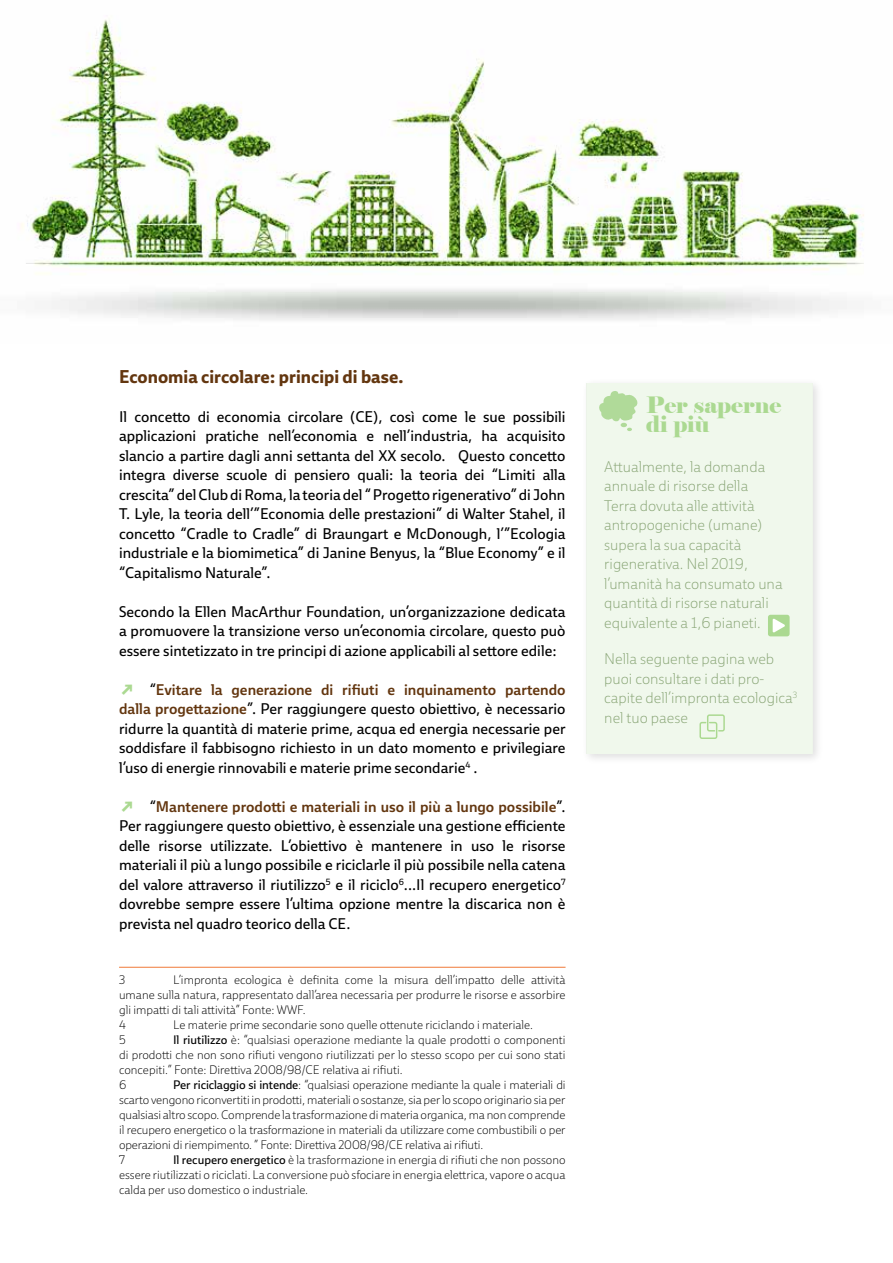
<style>
.page{position:relative;width:893px;height:1263px;background:#fff}
.page>*{position:absolute;margin:0;border:0;box-sizing:border-box;transform-origin:0 0}
.t1{font:22.5px/19.5px "Elephant";color:#abd991}
.t2{font:700 18px "Ebony";color:#63360f}
.t3{font:15px/19.5px "Ebony";color:#000;text-align:justify}
.t4{font:15px/19.5px "Ebony Th";color:#89a576}
.t5{font:15px "Ebony Sb";color:#63360f}
.t6{font:12px/15px "Ebony Th";color:#000}
.s1{font-family:"LEMONMILK";font-weight:700;color:#abd991}
.s2{font-family:"Ebony";color:#000}
.s3{font-family:"Ebony Sb";color:#63360f}
.s4{font-family:"Ebony"}
</style>
<div class="page">
<div style="left:581px;top:378px;width:243px;height:387px;background:#000;opacity:.75"></div>
<div style="left:586px;top:381px;width:227px;height:374px;background:#f0f8ec"></div>
<hr style="left:119px;top:967px;width:447px;height:1px;background:#f07a38">
<svg style="left:699px;top:714px;width:26px;height:25px"></svg>
<div style="left:768px;top:615px;width:22px;height:21px;background:#abd991;border-radius:3px"></div>
<svg style="left:773px;top:618px;width:12px;height:15px"></svg>
<svg style="left:599px;top:391px;width:39px;height:40px"></svg>
<img style="left:21px;top:19px;width:843px;height:301px">
<p class="t2" style="left:119px;top:364px;width:286px">Economia circolare: principi di base.</p>
<p class="t3" style="left:119px;top:407px;width:448px">Il concetto di economia circolare (CE), così come le sue possibili applicazioni pratiche nell’economia e nell’industria, ha acquisito slancio a partire dagli anni settanta del XX secolo. Questo concetto integra diverse scuole di pensiero quali: la teoria dei “Limiti alla crescita” del Club di Roma, la teoria del “ Progetto rigenerativo” di John T. Lyle, la teoria dell’”Economia delle prestazioni” di Walter Stahel, il concetto “Cradle to Cradle” di Braungart e McDonough, l’”Ecologia industriale e la biomimetica” di Janine Benyus, la “Blue Economy” e il “Capitalismo Naturale”.</p>
<p class="t3" style="left:119px;top:602px;width:448px">Secondo la Ellen MacArthur Foundation, un’organizzazione dedicata a promuovere la transizione verso un’economia circolare, questo può essere sintetizzato in tre principi di azione applicabili al settore edile:</p>
<p class="t5" style="left:119px;top:679px;width:448px"><span class="s1">↗</span> <span class="s2">“</span>Evitare la generazione di rifiuti e inquinamento partendo</p>
<p class="t3" style="left:119px;top:699px;width:448px"><span class="s3">dalla progettazione</span>”. Per raggiungere questo obiettivo, è necessario ridurre la quantità di materie prime, acqua ed energia necessarie per soddisfare il fabbisogno richiesto in un dato momento e privilegiare l’uso di energie rinnovabili e materie prime secondarie<sup>4</sup> .</p>
<p class="t5" style="left:119px;top:796px;width:448px"><span class="s1">↗</span> <span class="s2">“</span>Mantenere prodotti e materiali in uso il più a lungo possibile<span class="s2">”.</span></p>
<p class="t3" style="left:119px;top:816px;width:448px">Per raggiungere questo obiettivo, è essenziale una gestione efficiente delle risorse utilizzate. L’obiettivo è mantenere in uso le risorse materiali il più a lungo possibile e riciclarle il più possibile nella catena del valore attraverso il riutilizzo<sup>5</sup> e il riciclo<sup>6</sup>...Il recupero energetico<sup>7 </sup>dovrebbe sempre essere l’ultima opzione mentre la discarica non è prevista nel quadro teorico della CE.</p>
<p class="t6" style="left:119px;top:972px;width:448px;text-indent:54px">L’impronta ecologica è definita come la misura dell’impatto delle attività umane sulla natura, rappresentato dall’area necessaria per produrre le risorse e assorbire gli impatti di tali attività” Fonte: WWF.<br>4</p>
<p class="t6" style="left:119px;top:972px;width:8px">3</p>
<p class="t6" style="left:173px;top:1017px;width:361px">Le materie prime secondarie sono quelle ottenute riciclando i materiale.</p>
<p class="t6" style="left:119px;top:1032px;width:448px;text-indent:54px"><span class="s4">Il riutilizzo</span> è: “qualsiasi operazione mediante la quale prodotti o componenti di prodotti che non sono rifiuti vengono riutilizzati per lo stesso scopo per cui sono stati concepiti.” Fonte: Direttiva 2008/98/CE relativa ai rifiuti.<br>6</p>
<p class="t6" style="left:119px;top:1032px;width:8px">5</p>
<p class="t6" style="left:119px;top:1077px;width:448px;text-indent:54px"><span class="s4">Per riciclaggio si intende</span>: “qualsiasi operazione mediante la quale i materiali di scarto vengono riconvertiti in prodotti, materiali o sostanze, sia per lo scopo originario sia per qualsiasi altro scopo. Comprende la trasformazione di materia organica, ma non comprende il recupero energetico o la trasformazione in materiali da utilizzare come combustibili o per operazioni di riempimento. ” Fonte: Direttiva 2008/98/CE relativa ai rifiuti.<br>7</p>
<p class="t6" style="left:119px;top:1152px;width:448px;text-align:justify;text-indent:54px"><span class="s4">Il recupero energetico</span> è la trasformazione in energia di rifiuti che non possono essere riutilizzati o riciclati. La conversione può sfociare in energia elettrica, vapore o acqua calda per uso domestico o industriale.</p>
<h1 class="t1" style="left:646px;top:395px;width:137px">Per saperne di più</h1>
<p class="t4" style="left:604px;top:456px;width:180px">Attualmente, la domanda annuale di risorse della<br>Terra dovuta alle attività antropogeniche (umane) supera la sua capacità rigenerativa. Nel 2019, l’umanità ha consumato una quantità di risorse naturali equivalente a 1,6 pianeti.</p>
<p class="t4" style="left:604px;top:649px;width:194px">Nella seguente pagina web puoi consultare i dati pro&shy;capite dell’impronta ecologica<sup>3 </sup>nel tuo paese</p>
</div>
